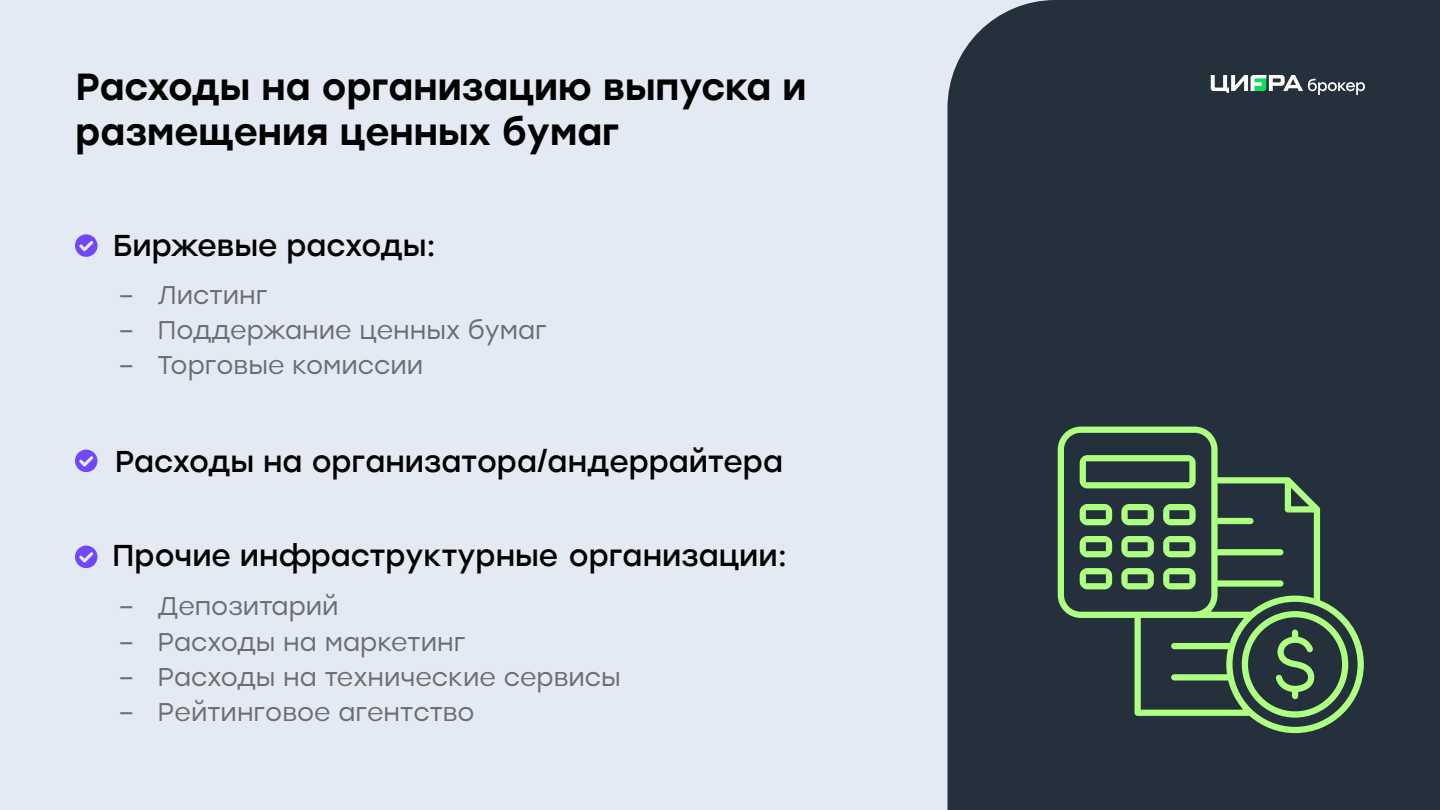
<style>
.page{position:relative;width:1440px;height:810px;background:#e3eaf4}
.page>*{position:absolute;margin:0;border:0;box-sizing:border-box;transform-origin:0 0}
.Head2{font:500 37.5px/45px "Stolzl";color:#000}
.t1{font:30px "Stolzl";color:#000}
.t2{font:30px "Stolzl";color:#000}
.t3{font:25.5px "Stolzl";color:#6c6d70}
.s1{font-style:inherit}
</style>
<div class="page">
<div style="left:947px;top:0;width:493px;height:810px;background:#24303b"></div>
<svg style="left:75px;top:234px;width:23px;height:23px"></svg>
<svg style="left:75px;top:450px;width:23px;height:22px"></svg>
<svg style="left:75px;top:546px;width:23px;height:22px"></svg>
<svg style="left:1211px;top:75px;width:154px;height:20px;background:#6c7c7e"></svg>
<svg style="left:1052px;top:421px;width:317px;height:318px;background:#3f5849"></svg>
<p class="Head2" style="left:76px;top:62px;width:732px">Расходы на организацию выпуска и размещения ценных бумаг</p>
<p class="t2" style="left:113px;top:224px;width:324px">Биржевые расходы<span class="s1">:</span></p>
<p class="t3" style="left:118px;top:277px;width:151px">– Листинг</p>
<p class="t3" style="left:118px;top:312px;width:430px">– Поддержание ценных бумаг</p>
<p class="t3" style="left:118px;top:348px;width:307px">– Торговые комиссии</p>
<p class="t1" style="left:115px;top:440px;width:670px"><span class="s1">Расходы</span> на организатора/андеррайтера</p>
<p class="t1" style="left:112px;top:534px;width:676px"><span class="s1">Прочие</span> инфраструктурные <span class="s1">организаци</span>и:</p>
<p class="t3" style="left:118px;top:588px;width:222px">– Депозитарий</p>
<p class="t3" style="left:118px;top:624px;width:349px">– Расходы на маркетинг</p>
<p class="t3" style="left:118px;top:659px;width:504px">– Расходы на технические сервисы</p>
<p class="t3" style="left:118px;top:695px;width:358px">– Рейтинговое агентство</p>
</div>
